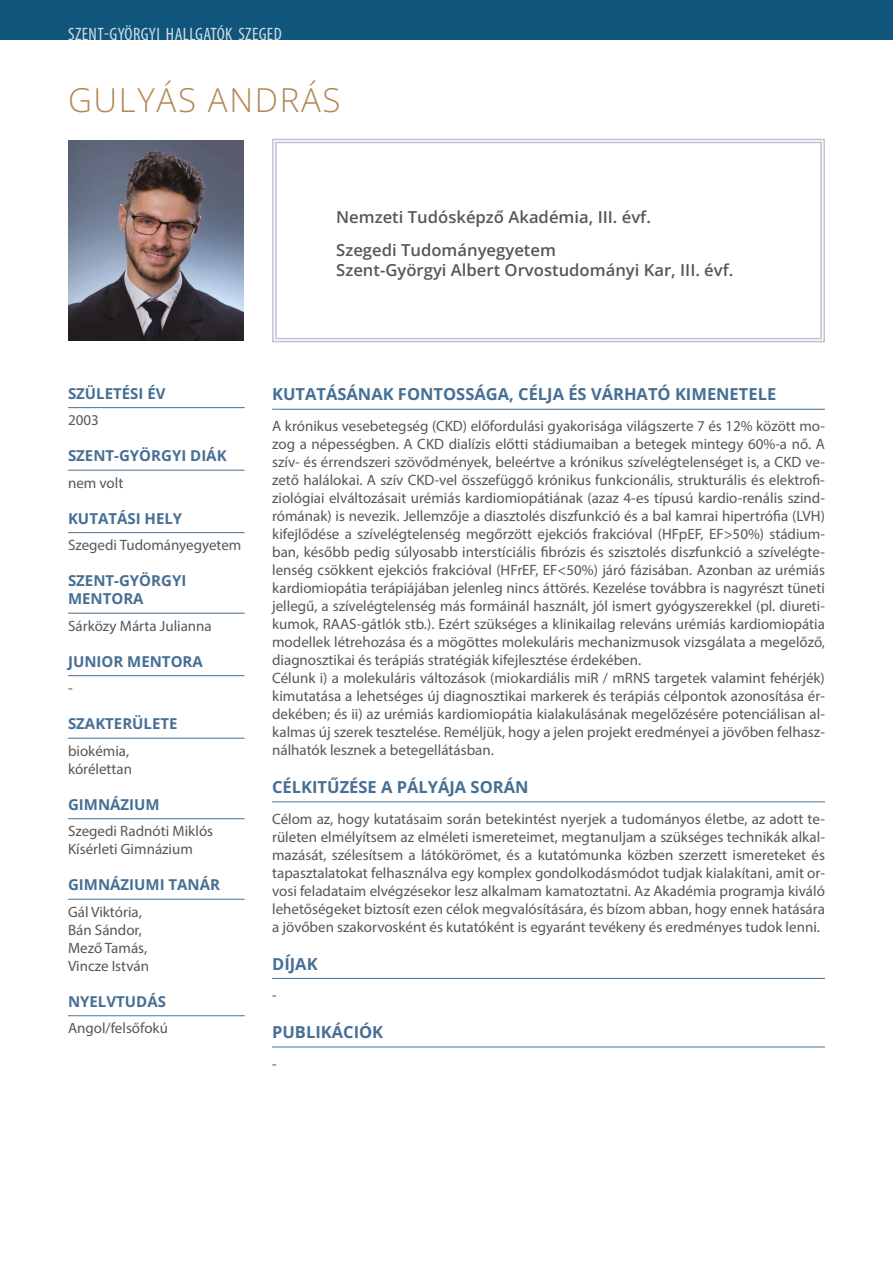
<style>
.page{position:relative;width:893px;height:1263px;background:#fff}
.page>*{position:absolute;margin:0;border:0;box-sizing:border-box;transform-origin:0 0}
.t1{font:300 33px "Open Sans";letter-spacing:.05em;color:#b28755}
.t2{font:condensed 18px "Myriad Pro";letter-spacing:.02em;color:#fff}
.t3{font:600 16.5px/32.5px "Open Sans";color:#575756}
.t4{font:700 16.5px "Open Sans";color:#466f94}
.t5{font:15px/18px "Myriad Pro";color:#575756}
.t6{font:700 15px/18px "Open Sans";color:#466f94}
</style>
<div class="page">
<div style="left:0;top:0;width:893px;height:40px;background:#10557b"></div>
<svg style="left:272px;top:138px;width:553px;height:205px"></svg>
<div style="left:275px;top:142px;width:547px;height:197px;border:1px solid #bdc3d3"></div>
<hr style="left:68px;top:407px;width:177px;height:1px;background:#466f94">
<hr style="left:68px;top:470px;width:177px;height:1px;background:#466f94">
<hr style="left:68px;top:532px;width:177px;height:1px;background:#466f94">
<hr style="left:68px;top:613px;width:177px;height:1px;background:#466f94">
<hr style="left:68px;top:675px;width:177px;height:1px;background:#466f94">
<hr style="left:68px;top:738px;width:177px;height:1px;background:#466f94">
<hr style="left:68px;top:818px;width:177px;height:1px;background:#466f94">
<hr style="left:68px;top:899px;width:177px;height:1px;background:#466f94">
<hr style="left:68px;top:1015px;width:177px;height:1px;background:#466f94">
<img style="left:68px;top:141px;width:176px;height:199px">
<hr style="left:272px;top:409px;width:553px;height:1px;background:#466f94">
<hr style="left:272px;top:801px;width:553px;height:1px;background:#466f94">
<hr style="left:272px;top:978px;width:553px;height:1px;background:#466f94">
<hr style="left:272px;top:1046px;width:553px;height:1px;background:#466f94">
<p class="t2" style="left:68px;top:23px;width:215px">SZENT-GYÖRGYI HALLGATÓK SZEGED</p>
<h1 class="t1" style="left:68px;top:77px;width:274px">GULYÁS ANDRÁS</h1>
<p class="t3" style="left:336px;top:200px;width:316px">Nemzeti Tudósképző Akadémia, III. évf.<br>Szegedi Tudományegyetem</p>
<p class="t3" style="left:336px;top:253px;width:399px">Szent-Györgyi Albert Orvostudományi Kar, III. évf.</p>
<p class="t6" style="left:68px;top:384px;width:99px">SZÜLETÉSI ÉV</p>
<p class="t5" style="left:68px;top:411px;width:32px">2003</p>
<p class="t6" style="left:68px;top:446px;width:160px">SZENT-GYÖRGYI DIÁK</p>
<p class="t5" style="left:68px;top:473px;width:57px">nem volt</p>
<p class="t6" style="left:68px;top:509px;width:116px">KUTATÁSI HELY</p>
<p class="t5" style="left:68px;top:536px;width:175px">Szegedi Tudományegyetem</p>
<p class="t6" style="left:68px;top:571px;width:120px">SZENT-GYÖRGYI<br>MENTORA</p>
<p class="t5" style="left:68px;top:616px;width:145px">Sárközy Márta Julianna</p>
<p class="t6" style="left:68px;top:652px;width:136px">JUNIOR MENTORA</p>
<p class="t5" style="left:68px;top:679px;width:6px">-</p>
<p class="t6" style="left:68px;top:714px;width:111px">SZAKTERÜLETE</p>
<p class="t5" style="left:68px;top:741px;width:66px">biokémia, kórélettan</p>
<p class="t6" style="left:68px;top:795px;width:93px">GIMNÁZIUM</p>
<p class="t5" style="left:68px;top:822px;width:147px">Szegedi Radnóti Miklós<br>Kísérleti Gimnázium</p>
<p class="t6" style="left:68px;top:875px;width:153px">GIMNÁZIUMI TANÁR</p>
<p class="t5" style="left:68px;top:902px;width:83px">Gál Viktória,<br>Bán Sándor,<br>Mező Tamás,<br>Vincze István</p>
<p class="t6" style="left:68px;top:992px;width:99px">NYELVTUDÁS</p>
<p class="t5" style="left:68px;top:1019px;width:101px">Angol/felsőfokú</p>
<p class="t4" style="left:272px;top:383px;width:506px">KUTATÁSÁNAK FONTOSSÁGA, CÉLJA ÉS VÁRHATÓ KIMENETELE</p>
<p class="t5" style="left:272px;top:417px;width:554px">A krónikus vesebetegség (CKD) előfordulási gyakorisága világszerte 7 és 12% között mo&shy;zog a népességben. A CKD dialízis előtti stádiumaiban a betegek mintegy 60%-a nő. A szív- és érrendszeri szövődmények, beleértve a krónikus szívelégtelenséget is, a CKD ve&shy;zető halálokai. A szív CKD-vel összefüggő krónikus funkcionális, strukturális és elektrofi&shy;ziológiai elváltozásait urémiás kardiomiopátiának (azaz 4-es típusú kardio-renális szind&shy;rómának) is nevezik. Jellemzője a diasztolés diszfunkció és a bal kamrai hipertrófia (LVH) kifejlődése a szívelégtelenség megőrzött ejekciós frakcióval (HFpEF, EF&gt;50%) stádium&shy;ban, később pedig súlyosabb interstíciális fibrózis és szisztolés diszfunkció a szívelégte&shy;lenség csökkent ejekciós frakcióval (HFrEF, EF&lt;50%) járó fázisában. Azonban az urémiás kardiomiopátia terápiájában jelenleg nincs áttörés. Kezelése továbbra is nagyrészt tüneti jellegű, a szívelégtelenség más formáinál használt, jól ismert gyógyszerekkel (pl. diureti&shy;kumok, RAAS-gátlók stb.). Ezért szükséges a klinikailag releváns urémiás kardiomiopátia modellek létrehozása és a mögöttes molekuláris mechanizmusok vizsgálata a megelőző, diagnosztikai és terápiás stratégiák kifejlesztése érdekében.<br>Célunk i) a molekuláris változások (miokardiális miR / mRNS targetek valamint fehérjék) kimutatása a lehetséges új diagnosztikai markerek és terápiás célpontok azonosítása ér&shy;dekében; és ii) az urémiás kardiomiopátia kialakulásának megelőzésére potenciálisan al&shy;kalmas új szerek tesztelése. Reméljük, hogy a jelen projekt eredményei a jövőben felhasz&shy;nálhatók lesznek a betegellátásban.</p>
<p class="t4" style="left:272px;top:776px;width:258px">CÉLKITŰZÉSE A PÁLYÁJA SORÁN</p>
<p class="t5" style="left:272px;top:809px;width:554px;text-align:justify">Célom az, hogy kutatásaim során betekintést nyerjek a tudományos életbe, az adott te&shy;rületen elmélyítsem az elméleti ismereteimet, megtanuljam a szükséges technikák alkal&shy;mazását, szélesítsem a látókörömet, és a kutatómunka közben szerzett ismereteket és tapasztalatokat felhasználva egy komplex gondolkodásmódot tudjak kialakítani, amit or&shy;vosi feladataim elvégzésekor lesz alkalmam kamatoztatni. Az Akadémia programja kiváló lehetőségeket biztosít ezen célok megvalósítására, és bízom abban, hogy ennek hatására a jövőben szakorvosként és kutatóként is egyaránt tevékeny és eredményes tudok lenni.</p>
<p class="t4" style="left:272px;top:952px;width:47px">DÍJAK</p>
<p class="t5" style="left:272px;top:986px;width:6px">-</p>
<p class="t4" style="left:272px;top:1021px;width:113px">PUBLIKÁCIÓK</p>
<p class="t5" style="left:272px;top:1054px;width:6px">-</p>
</div>
